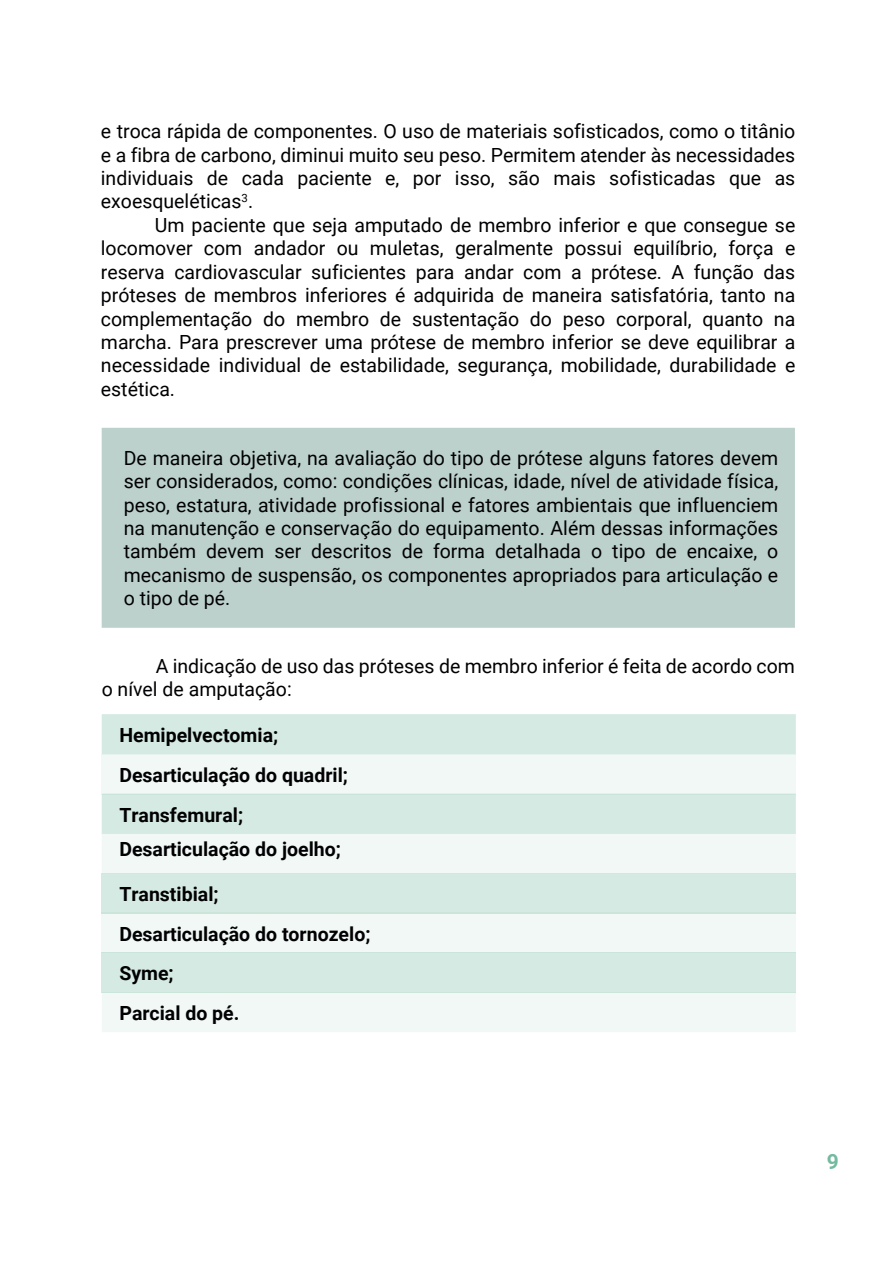
<style>
.page{position:relative;width:893px;height:1263px;background:#fff}
.page>*{position:absolute;margin:0;border:0;box-sizing:border-box;transform-origin:0 0}
.t1{font:700 21px "Roboto";color:#74baa0}
.t2{font:19.5px/23.4px "Roboto";color:#010103;text-align:justify}
.t3{font:700 19.5px/39.6px "Roboto";color:#010103}
</style>
<div class="page">
<div style="left:102px;top:714px;width:694px;height:40px;background:#d5eae2"></div>
<div style="left:102px;top:754px;width:694px;height:40px;background:#f1f8f5"></div>
<div style="left:102px;top:794px;width:694px;height:40px;background:#d5eae2"></div>
<div style="left:102px;top:833px;width:694px;height:40px;background:#f1f8f5"></div>
<div style="left:102px;top:873px;width:694px;height:40px;background:#d5eae2"></div>
<div style="left:102px;top:913px;width:694px;height:40px;background:#f1f8f5"></div>
<div style="left:102px;top:952px;width:694px;height:40px;background:#d5eae2"></div>
<div style="left:102px;top:992px;width:694px;height:40px;background:#f1f8f5"></div>
<div style="left:102px;top:428px;width:693px;height:200px;background:#bcd1cb"></div>
<p class="t2" style="left:101px;top:119px;width:696px">e troca rápida de componentes. O uso de materiais sofisticados, como o titânio e a fibra de carbono, diminui muito seu peso. Permitem atender às necessidades individuais de cada paciente e, por isso, são mais sofisticadas que as exoesqueléticas<sup>3</sup>.</p>
<p class="t2" style="left:101px;top:213px;width:696px;text-indent:54px">Um paciente que seja amputado de membro inferior e que consegue se locomover com andador ou muletas, geralmente possui equilíbrio, força e reserva cardiovascular suficientes para andar com a prótese. A função das próteses de membros inferiores é adquirida de maneira satisfatória, tanto na complementação do membro de sustentação do peso corporal, quanto na marcha. Para prescrever uma prótese de membro inferior se deve equilibrar a necessidade individual de estabilidade, segurança, mobilidade, durabilidade e estética.</p>
<p class="t2" style="left:124px;top:445px;width:656px">De maneira objetiva, na avaliação do tipo de prótese alguns fatores devem ser considerados, como: condições clínicas, idade, nível de atividade física, peso, estatura, atividade profissional e fatores ambientais que influenciem na manutenção e conservação do equipamento. Além dessas informações também devem ser descritos de forma detalhada o tipo de encaixe, o mecanismo de suspensão, os componentes apropriados para articulação e o tipo de pé.</p>
<p class="t2" style="left:102px;top:654px;width:695px;text-indent:54px">A indicação de uso das próteses de membro inferior é feita de acordo com o nível de amputação:</p>
<p class="t3" style="left:119px;top:715px;width:230px">Hemipelvectomia;<br>Desarticulação do quadril;<br>Transfemural;</p>
<p class="t3" style="left:119px;top:829px;width:223px">Desarticulação do joelho;</p>
<p class="t3" style="left:119px;top:874px;width:253px">Transtibial;<br>Desarticulação do tornozelo;<br>Syme;<br>Parcial do pé.</p>
<p class="t1" style="left:827px;top:1146px;width:14px">9</p>
</div>
